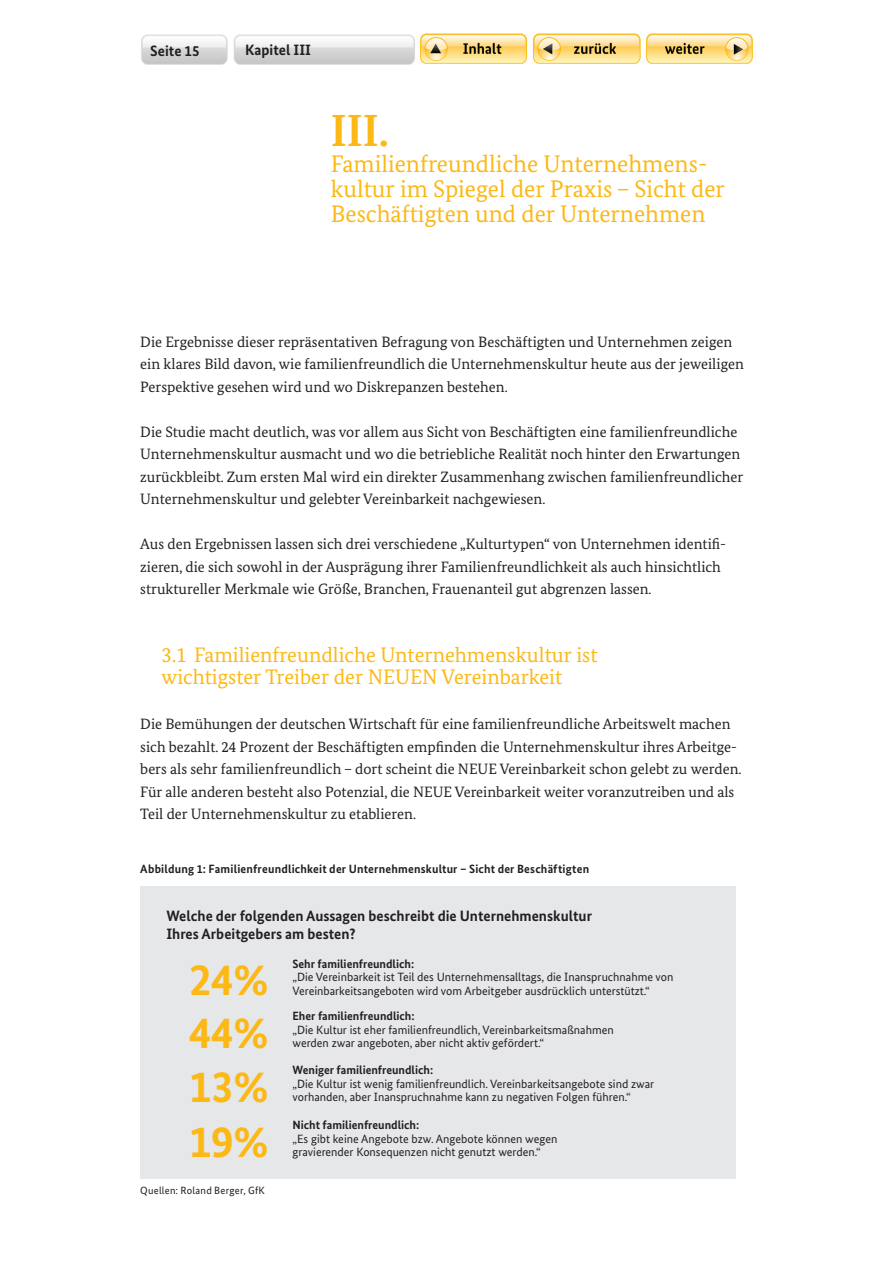
<style>
.page{position:relative;width:893px;height:1263px;background:#fff}
.page>*{position:absolute;margin:0;border:0;box-sizing:border-box;transform-origin:0 0}
.t1{font:700 45px "Bundes Sans";letter-spacing:-.005em;color:#fcb814}
.t2{font:700 45px "Bundes Serif";color:#fcb814}
.t3{font:24px/25.5px "Bundes Serif";color:#fcb814}
.t4{font:21px/22.5px "Bundes Serif";color:#fcb814}
.t5{font:15px/22.5px "Bundes Serif";color:#231f20}
.t6{font:700 15px/18px "Bundes Sans";color:#231f20}
.t7{font:12px/13.5px "Bundes Sans";color:#231f20}
.t8{font:700 12px "Bundes Sans";color:#231f20}
.t9{font:10.5px "Bundes Sans";letter-spacing:.02em;color:#231f20}
</style>
<div class="page">
<img style="left:141px;top:33px;width:387px;height:32px">
<img style="left:533px;top:33px;width:108px;height:31px">
<img style="left:646px;top:33px;width:107px;height:31px">
<div style="left:140px;top:887px;width:596px;height:292px;background:#e6e7e9"></div>
<p class="t6" style="left:150px;top:41px;width:51px">Seite 15</p>
<p class="t6" style="left:245px;top:41px;width:67px">Kapitel III</p>
<h2 class="t2" style="left:331px;top:103px;width:59px">III.</h2>
<h2 class="t3" style="left:331px;top:150px;width:396px">Familienfreundliche Unternehmens&shy;kultur im Spiegel der Praxis – Sicht der<br>Beschäftigten und der Unternehmen</h2>
<p class="t5" style="left:140px;top:330px;width:605px">Die Ergebnisse dieser repräsentativen Befragung von Beschäftigten und Unternehmen zeigen ein klares Bild davon, wie familienfreundlich die Unternehmenskultur heute aus der jeweiligen<br>Perspektive gesehen wird und wo Diskrepanzen bestehen.</p>
<p class="t5" style="left:140px;top:420px;width:605px">Die Studie macht deutlich, was vor allem aus Sicht von Beschäftigten eine familienfreundliche Unternehmenskultur ausmacht und wo die betriebliche Realität noch hinter den Erwartungen zurückbleibt. Zum ersten Mal wird ein direkter Zusammenhang zwischen familienfreundlicher Unternehmenskultur und gelebter Vereinbarkeit nachgewiesen.</p>
<p class="t5" style="left:140px;top:532px;width:587px">Aus den Ergebnissen lassen sich drei verschiedene „Kulturtypen“ von Unternehmen identifi-</p>
<p class="t5" style="left:140px;top:555px;width:582px">zieren, die sich sowohl in der Ausprägung ihrer Familienfreundlichkeit als auch hinsichtlich struktureller Merkmale wie Größe, Branchen, Frauenanteil gut abgrenzen lassen.</p>
<h3 class="t4" style="left:162px;top:643px;width:437px">3.1 Familienfreundliche Unternehmenskultur ist wichtigster Treiber der NEUEN Vereinbarkeit</h3>
<p class="t5" style="left:140px;top:712px;width:592px">Die Bemühungen der deutschen Wirtschaft für eine familienfreundliche Arbeitswelt machen</p>
<p class="t5" style="left:140px;top:757px;width:603px">bers als sehr familienfreundlich – dort scheint die NEUE Vereinbarkeit schon gelebt zu werden.<br>Für alle anderen besteht also Potenzial, die NEUE Vereinbarkeit weiter voranzutreiben und als<br>Teil der Unternehmenskultur zu etablieren.</p>
<p class="t5" style="left:140px;top:735px;width:598px">sich bezahlt. 24 Prozent der Beschäftigten empfinden die Unternehmenskultur ihres Arbeitge-</p>
<p class="t8" style="left:140px;top:862px;width:450px">Abbildung 1: Familienfreundlichkeit der Unternehmenskultur – Sicht der Beschäftigten</p>
<p class="t6" style="left:166px;top:906px;width:427px">Welche der folgenden Aussagen beschreibt die Unternehmenskultur<br>Ihres Arbeitgebers am besten?</p>
<p class="t1" style="left:189px;top:952px;width:81px">24%</p>
<p class="t8" style="left:292px;top:956px;width:123px">Sehr familienfreundlich:</p>
<p class="t7" style="left:292px;top:970px;width:382px">„Die Vereinbarkeit ist Teil des Unternehmensalltags, die Inanspruchnahme von<br>Vereinbarkeitsangeboten wird vom Arbeitgeber ausdrücklich unterstützt.“</p>
<p class="t1" style="left:189px;top:1005px;width:81px">44%</p>
<p class="t1" style="left:189px;top:1059px;width:81px">13%</p>
<p class="t1" style="left:189px;top:1114px;width:81px">19%</p>
<p class="t9" style="left:140px;top:1184px;width:126px">Quellen: Roland Berger, GfK</p>
<p class="t8" style="left:292px;top:1009px;width:124px">Eher familienfreundlich:</p>
<p class="t7" style="left:292px;top:1022px;width:323px">„Die Kultur ist eher familienfreundlich, Vereinbarkeitsmaßnahmen werden zwar angeboten, aber nicht aktiv gefördert.“</p>
<p class="t8" style="left:292px;top:1063px;width:142px">Weniger familienfreundlich:</p>
<p class="t7" style="left:292px;top:1077px;width:363px">„Die Kultur ist wenig familienfreundlich. Vereinbarkeitsangebote sind zwar vorhanden, aber Inanspruchnahme kann zu negativen Folgen führen.“</p>
<p class="t8" style="left:292px;top:1118px;width:128px">Nicht familienfreundlich:</p>
<p class="t7" style="left:292px;top:1132px;width:267px">„Es gibt keine Angebote bzw. Angebote können wegen gravierender Konsequenzen nicht genutzt werden.“</p>
</div>
